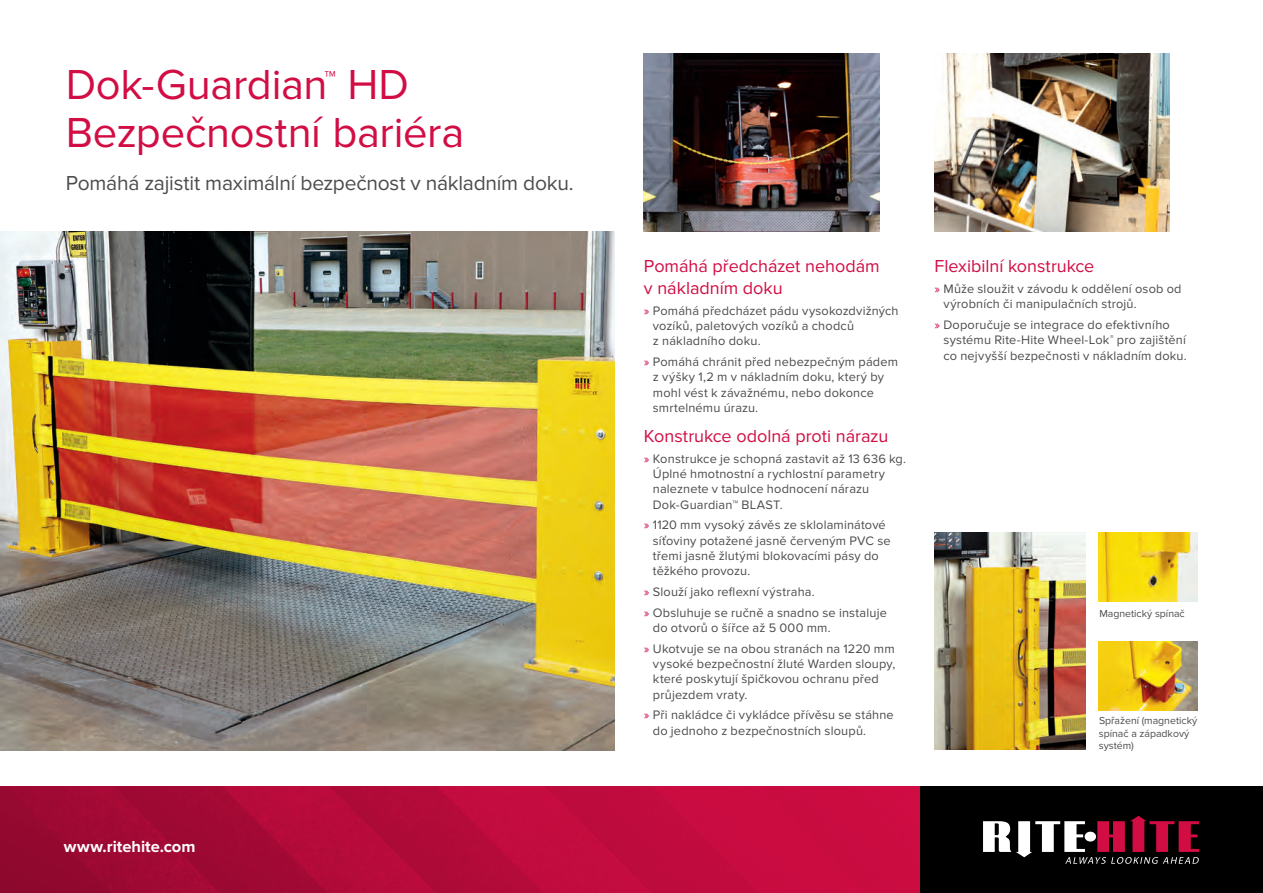
<style>
.page{position:relative;width:1263px;height:893px;background:#fff}
.page>*{position:absolute;margin:0;border:0;box-sizing:border-box;transform-origin:0 0}
.Headline_Red_29_pt{font:43.5px/48px "Proxima Nova";letter-spacing:-.005em;color:#d20d44}
.Subhead_Grey_14_pt{font:21px "Proxima Nova";letter-spacing:-.01em;color:#4b4c4d}
.Subhead_Red_12_pt{font:18px/21.6px "Proxima Nova";color:#d20d44}
.t1{font:700 16.5px "Proxima Nova";color:#fff}
.Body_Copy_8_5_pt{font:12.75px/15.3px "Proxima Nova";letter-spacing:.015em;color:#4b4c4d}
.t2{font:10.5px/12.6px "Proxima Nova";color:#4b4c4d}
.s1{color:#d20d44}
</style>
<div class="page">
<img style="left:0;top:787px;width:920px;height:106px">
<div style="left:920px;top:787px;width:343px;height:106px;background:#000001"></div>
<svg style="left:983px;top:816px;width:216px;height:48px"></svg>
<img style="left:0;top:231px;width:615px;height:519px">
<img style="left:644px;top:54px;width:235px;height:177px">
<img style="left:934px;top:54px;width:236px;height:177px">
<img style="left:934px;top:532px;width:152px;height:218px">
<img style="left:1098px;top:641px;width:100px;height:69px">
<img style="left:1098px;top:532px;width:100px;height:69px">
<p class="Headline_Red_29_pt" style="left:66px;top:61px;width:400px">Dok-Guardian<sup>™</sup> HD<br>Bezpečnostní bariéra</p>
<p class="Subhead_Grey_14_pt" style="left:66px;top:171px;width:509px">Pomáhá zajistit maximální bezpečnost v nákladním doku.</p>
<p class="t1" style="left:64px;top:837px;width:133px">www.ritehite.com</p>
<p class="Subhead_Red_12_pt" style="left:644px;top:256px;width:237px">Pomáhá předcházet nehodám v nákladním doku</p>
<p class="Body_Copy_8_5_pt" style="left:653px;top:303px;width:247px;text-indent:-9px"><span class="s1">»</span> Pomáhá předcházet pádu vysokozdvižných vozíků, paletových vozíků a chodců<br>z nákladního doku.</p>
<p class="Body_Copy_8_5_pt" style="left:653px;top:354px;width:247px;text-indent:-9px"><span class="s1">»</span> Pomáhá chránit před nebezpečným pádem z výšky 1,2 m v nákladním doku, který by mohl vést k závažnému, nebo dokonce smrtelnému úrazu.</p>
<p class="Subhead_Red_12_pt" style="left:644px;top:426px;width:246px">Konstrukce odolná proti nárazu</p>
<p class="Body_Copy_8_5_pt" style="left:653px;top:451px;width:255px;text-indent:-9px"><span class="s1">»</span> Konstrukce je schopná zastavit až 13 636 kg.<br>Úplné hmotnostní a rychlostní parametry naleznete v tabulce hodnocení nárazu Dok‑Guardian™ BLAST.</p>
<p class="Body_Copy_8_5_pt" style="left:653px;top:518px;width:239px;text-indent:-9px"><span class="s1">»</span> 1120 mm vysoký závěs ze sklolaminátové síťoviny potažené jasně červeným PVC se třemi jasně žlutými blokovacími pásy do těžkého provozu.</p>
<p class="Body_Copy_8_5_pt" style="left:644px;top:584px;width:172px"><span class="s1">»</span> Slouží jako reflexní výstraha.</p>
<p class="Body_Copy_8_5_pt" style="left:653px;top:605px;width:235px;text-indent:-9px"><span class="s1">»</span> Obsluhuje se ručně a snadno se instaluje do otvorů o šířce až 5 000 mm.</p>
<p class="Body_Copy_8_5_pt" style="left:653px;top:641px;width:244px;text-indent:-9px"><span class="s1">»</span> Ukotvuje se na obou stranách na 1220 mm vysoké bezpečnostní žluté Warden sloupy, které poskytují špičkovou ochranu před průjezdem vraty.</p>
<p class="Body_Copy_8_5_pt" style="left:653px;top:708px;width:242px;text-indent:-9px"><span class="s1">»</span> Při nakládce či vykládce přívěsu se stáhne do jednoho z bezpečnostních sloupů.</p>
<p class="Subhead_Red_12_pt" style="left:934px;top:256px;width:161px">Flexibilní konstrukce</p>
<p class="Body_Copy_8_5_pt" style="left:943px;top:281px;width:240px;text-indent:-9px"><span class="s1">»</span> Může sloužit v závodu k oddělení osob od výrobních či manipulačních strojů.</p>
<p class="Body_Copy_8_5_pt" style="left:943px;top:317px;width:245px;text-indent:-9px"><span class="s1">»</span> Doporučuje se integrace do efektivního systému Rite-Hite Wheel-Lok<sup>®</sup> pro zajištění co nejvyšší bezpečnosti v nákladním doku.</p>
<p class="t2" style="left:1099px;top:607px;width:87px">Magnetický spínač</p>
<p class="t2" style="left:1099px;top:714px;width:100px">Spřažení (magnetický spínač a západkový systém)</p>
</div>
